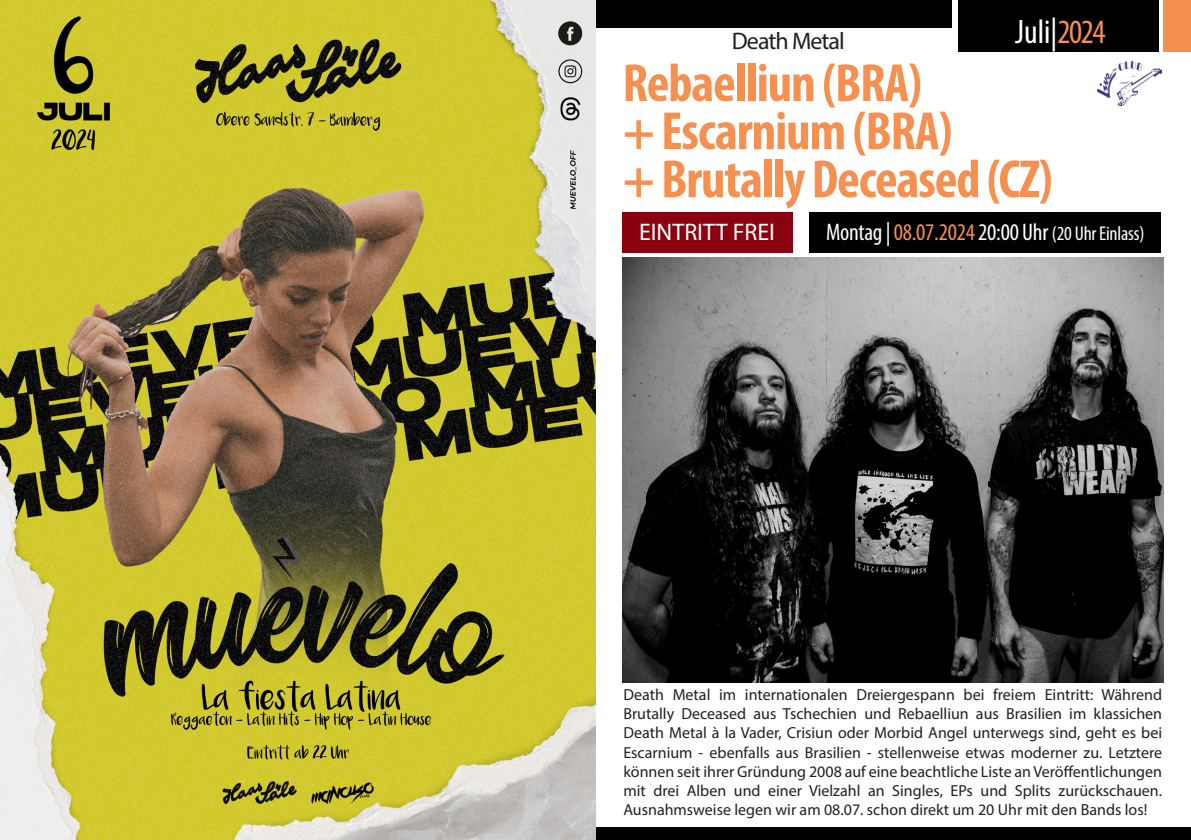
<style>
.page{position:relative;width:1191px;height:840px;background:#fff}
.page>*{position:absolute;margin:0;border:0;box-sizing:border-box;transform-origin:0 0}
.t1{font:700 condensed 54px/48px "Myriad Pro";letter-spacing:-.02em;color:#f69050}
.t2{font:condensed 34px "Myriad Pro";letter-spacing:-.04em;color:#f69050}
.t3{font:condensed 24px "Myriad Pro";letter-spacing:-.01em;color:#fff}
.t4{font:24px "Myriad Pro";color:#fff}
.t5{font:24px "Myriad Pro";letter-spacing:-.04em;color:#231f20}
.t6{font:16px/19.2px "Myriad Pro";color:#231f20;text-align:justify}
.s1{color:#fff}
.s2{color:#f69050}
.s3{font-size:20px}
</style>
<div class="page">
<div style="left:595px;top:0;width:356px;height:27px;background:#000"></div>
<div style="left:958px;top:0;width:200px;height:51px;background:#000"></div>
<div style="left:1163px;top:0;width:28px;height:51px;background:#f69050"></div>
<div style="left:0;top:827px;width:1191px;height:12px;background:#000"></div>
<img style="left:1098px;top:62px;width:63px;height:44px">
<div style="left:809px;top:212px;width:351px;height:41px;background:#000"></div>
<div style="left:622px;top:212px;width:170px;height:41px;background:#8b0110"></div>
<img style="left:622px;top:257px;width:541px;height:424px">
<img style="left:0;top:0;width:595px;height:839px">
<h2 class="t2" style="left:1015px;top:11px;width:92px"><span class="s1">Juli|</span>201924</h2>
<h1 class="t1" style="left:622px;top:58px;width:431px">Rebaelliun (BRA)<br>+ Escarnium (BRA)<br>+ Brutally Deceased (CZ)</h1>
<h3 class="t4" style="left:639px;top:217px;width:137px">EINTRITT FREI</h3>
<h3 class="t3" style="left:826px;top:217px;width:320px">Montag|<span class="s2">08.07.2024</span>20:00 Uhr <span class="s3">(20 Uhr Einlass)</span></h3>
<h3 class="t5" style="left:732px;top:26px;width:114px">Death Metal</h3>
<p class="t6" style="left:623px;top:684px;width:540px">Death Metal im internationalen Dreiergespann bei freiem Eintritt: Während Brutally Deceased aus Tschechien und Rebaelliun aus Brasilien im klassichen Death Metal à la Vader, Crisiun oder Morbid Angel unterwegs sind, geht es bei Escarnium - ebenfalls aus Brasilien - stellenweise etwas moderner zu. Letztere können seit ihrer Gründung 2008 auf eine beachtliche Liste an Veröffentlichungen mit drei Alben und einer Vielzahl an Singles, EPs und Splits zurückschauen.<br>Ausnahmsweise legen wir am 08.07. schon direkt um 20 Uhr mit den Bands los!</p>
</div>
